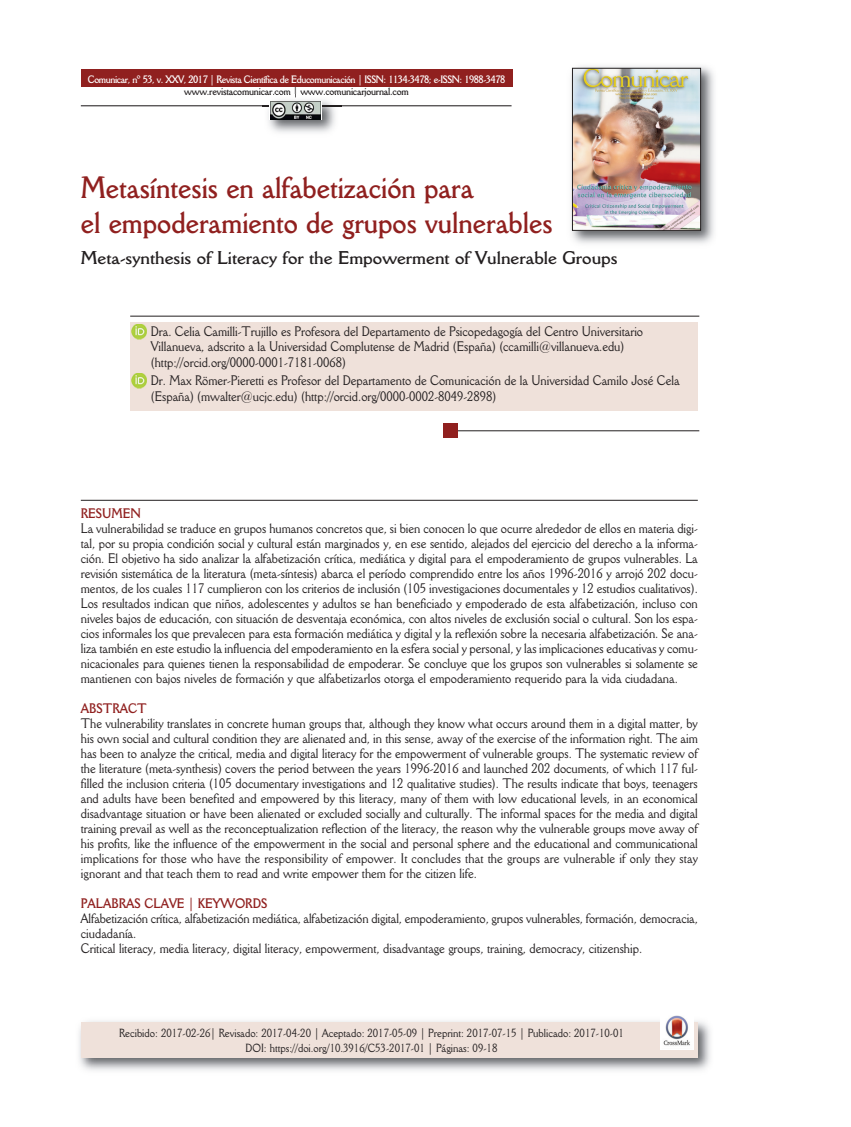
<style>
.page{position:relative;width:851px;height:1127px;background:#fff}
.page>*{position:absolute;margin:0;border:0;box-sizing:border-box;transform-origin:0 0}
.t1{font:700 30px/34.5px "Della Robbia BT";color:#90201f;scale:.9 1}
.t2{font:700 18px "Della Robbia BT";color:#231f20}
.t3{font:13.5px/15px "Della Robbia BT";color:#231f20;scale:.9 1}
.t4{font:700 13.5px "Della Robbia BT";color:#90201f;scale:.9 1}
.t5{font:11.55px/15px "Della Robbia BT";color:#231f20;text-align:center;scale:.9 1}
.t6{font:700 10.5px "Della Robbia BT";letter-spacing:-.045em;color:#fff;scale:.9 1}
.t7{font:700 10.5px "Della Robbia BT";letter-spacing:-.02em;color:#231f20;scale:.9 1}
</style>
<div class="page">
<hr style="left:81px;top:105px;width:430px;height:1px;background:#231f20">
<div style="left:81px;top:70px;width:432px;height:17px;background:#90201f"></div>
<div style="left:130px;top:322px;width:567px;height:89px;background:#efe1da"></div>
<img style="left:79px;top:1021px;width:631px;height:50px">
<div style="left:81px;top:1022px;width:616px;height:35px;background:#efe1da"></div>
<hr style="left:130px;top:316px;width:569px;height:1px;background:#231f20">
<hr style="left:81px;top:500px;width:616px;height:1px;background:#231f20">
<hr style="left:458px;top:430px;width:241px;height:1px;background:#231f20">
<div style="left:660px;top:1015px;width:33px;height:35px;background:#fff"></div>
<img style="left:663px;top:1015px;width:27px;height:31px">
<div style="left:443px;top:424px;width:15px;height:14px;background:#90201f"></div>
<img style="left:262px;top:94px;width:79px;height:39px">
<img style="left:262px;top:105px;width:79px;height:1px">
<svg style="left:269px;top:101px;width:53px;height:19px"></svg>
<img style="left:270px;top:102px;width:50px;height:17px">
<img style="left:131px;top:324px;width:16px;height:15px">
<img style="left:131px;top:373px;width:16px;height:15px">
<img style="left:571px;top:66px;width:143px;height:178px">
<img style="left:574px;top:70px;width:124px;height:159px">
<div style="left:572px;top:68px;width:128px;height:163px;border:1px solid #231f20"></div>
<p class="t6" style="left:88px;top:75px;width:465px">Comunicar, nº 53, v. XXV, 2017 | Revista Científica de Educomunicación | ISSN: 1134-3478; e-ISSN: 1988-3478</p>
<p class="t7" style="left:184px;top:87px;width:251px">www.revistacomunicar.com | www.comunicarjournal.com</p>
<h1 class="t1" style="left:81px;top:173px;width:526px">Metasíntesis en alfabetización para<br>el empoderamiento de grupos vulnerables</h1>
<h2 class="t2" style="left:81px;top:251px;width:538px">Meta-synthesis of Literacy for the Empowerment of Vulnerable Groups</h2>
<p class="t3" style="left:151px;top:324px;width:548px;line-height:15.8px">Dra. Celia Camilli-Trujillo es Profesora del Departamento de Psicopedagogía del Centro Universitario<br>Villanueva, adscrito a la Universidad Complutense de Madrid (España) (ccamilli@villanueva.edu) (http://orcid.org/0000-0001-7181-0068)</p>
<p class="t3" style="left:151px;top:373px;width:589px;line-height:15.8px">Dr. Max Römer-Pieretti es Profesor del Departamento de Comunicación de la Universidad Camilo José Cela (España) (mwalter@ucjc.edu) (http://orcid.org/0000-0002-8049-2898)</p>
<p class="t4" style="left:81px;top:508px;width:68px">RESUMEN</p>
<p class="t3" style="left:81px;top:522px;width:687px;text-align:justify">La vulnerabilidad se traduce en grupos humanos concretos que, si bien conocen lo que ocurre alrededor de ellos en materia digi&shy;tal, por su propia condición social y cultural están marginados y, en ese sentido, alejados del ejercicio del derecho a la informa&shy;ción. El objetivo ha sido analizar la alfabetización crítica, mediática y digital para el empoderamiento de grupos vulnerables. La revisión sistemática de la literatura (meta-síntesis) abarca el período comprendido entre los años 1996-2016 y arrojó 202 docu&shy;mentos, de los cuales 117 cumplieron con los criterios de inclusión (105 investigaciones documentales y 12 estudios cualitativos).<br>Los resultados indican que niños, adolescentes y adultos se han beneficiado y empoderado de esta alfabetización, incluso con niveles bajos de educación, con situación de desventaja económica, con altos niveles de exclusión social o cultural. Son los espa&shy;cios informales los que prevalecen para esta formación mediática y digital y la reflexión sobre la necesaria alfabetización. Se ana&shy;liza también en este estudio la influencia del empoderamiento en la esfera social y personal, y las implicaciones educativas y comu&shy;nicacionales para quienes tienen la responsabilidad de empoderar. Se concluye que los grupos son vulnerables si solamente se mantienen con bajos niveles de formación y que alfabetizarlos otorga el empoderamiento requerido para la vida ciudadana.</p>
<p class="t4" style="left:81px;top:703px;width:75px">ABSTRACT</p>
<p class="t3" style="left:81px;top:717px;width:687px;text-align:justify">The vulnerability translates in concrete human groups that, although they know what occurs around them in a digital matter, by his own social and cultural condition they are alienated and, in this sense, away of the exercise of the information right. The aim has been to analyze the critical, media and digital literacy for the empowerment of vulnerable groups. The systematic review of the literature (meta-synthesis) covers the period between the years 1996-2016 and launched 202 documents, of which 117 ful&shy;filled the inclusion criteria (105 documentary investigations and 12 qualitative studies). The results indicate that boys, teenagers and adults have been benefited and empowered by this literacy, many of them with low educational levels, in an economical disadvantage situation or have been alienated or excluded socially and culturally. The informal spaces for the media and digital training prevail as well as the reconceptualization reflection of the literacy, the reason why the vulnerable groups move away of his profits, like the influence of the empowerment in the social and personal sphere and the educational and communicational implications for those who have the responsibility of empower. It concludes that the groups are vulnerable if only they stay ignorant and that teach them to read and write empower them for the citizen life.</p>
<p class="t4" style="left:81px;top:898px;width:209px">PALABRAS CLAVE | KEYWORDS</p>
<p class="t3" style="left:81px;top:912px;width:687px">Alfabetización crítica, alfabetización mediática, alfabetización digital, empoderamiento, grupos vulnerables, formación, democracia, ciudadanía.<br>Critical literacy, media literacy, digital literacy, empowerment, disadvantage groups, training, democracy, citizenship.</p>
<p class="t5" style="left:119px;top:1026px;width:562px">Recibido: 2017-02-26| Revisado: 2017-04-20 | Aceptado: 2017-05-09 | Preprint: 2017-07-15 | Publicado: 2017-10-01<br>DOI: https://doi.org/10.3916/C53-2017-01 | Páginas: 09-18</p>
</div>
